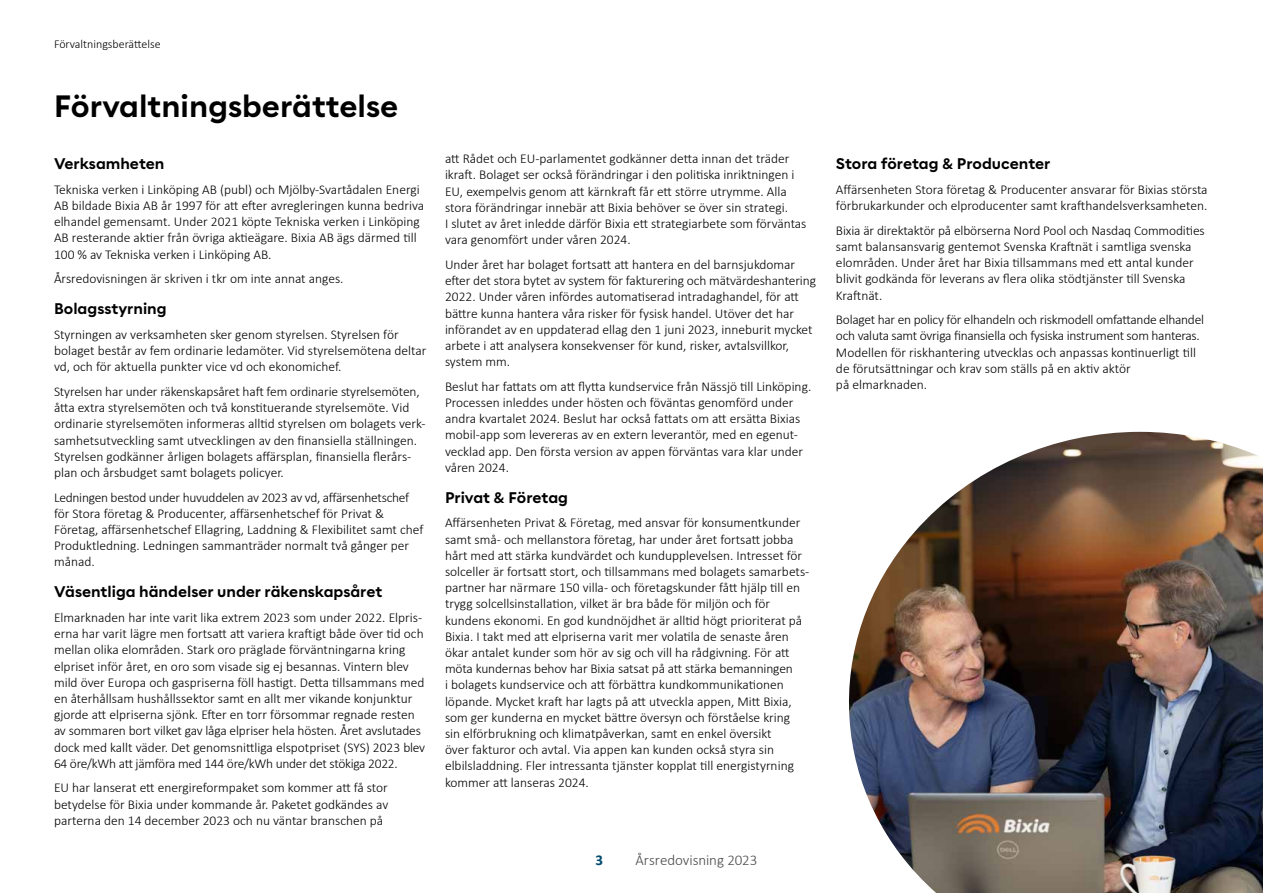
<style>
.page{position:relative;width:1263px;height:893px;background:#fff}
.page>*{position:absolute;margin:0;border:0;box-sizing:border-box;transform-origin:0 0}
.t1{font:700 30px "Corsa Grotesk";color:#000}
.t2{font:700 15px "Corsa Grotesk";color:#000}
.t3{font:300 15px "Calibri";letter-spacing:-.005em;color:#4a4a49}
.t4{font:700 15px "Calibri";color:#004b6f}
.t5{font:300 13.5px/16.2px "Calibri";color:#000}
.t6{font:300 13.5px/16.2px "Calibri";letter-spacing:-.02em;color:#000}
.t7{font:300 12px "Calibri";color:#000}
</style>
<div class="page">
<img style="left:849px;top:432px;width:414px;height:461px">
<p class="t7" style="left:54px;top:36px;width:108px">Förvaltningsberättelse</p>
<h1 class="t1" style="left:54px;top:86px;width:346px">Förvaltningsberättelse</h1>
<p class="t2" style="left:54px;top:153px;width:112px">Verksamheten</p>
<p class="t5" style="left:54px;top:181px;width:372px">Tekniska verken i Linköping AB (publ) och Mjölby-Svartådalen Energi AB bildade Bixia AB år 1997 för att efter avregleringen kunna bedriva elhandel gemensamt. Under 2021 köpte Tekniska verken i Linköping AB resterande aktier från övriga aktieägare. Bixia AB ägs därmed till 100 % av Tekniska verken i Linköping AB.</p>
<p class="t5" style="left:54px;top:271px;width:291px">Årsredovisningen är skriven i tkr om inte annat anges.</p>
<p class="t2" style="left:54px;top:298px;width:114px">Bolagsstyrning</p>
<p class="t5" style="left:54px;top:326px;width:374px">Styrningen av verksamheten sker genom styrelsen. Styrelsen för bolaget består av fem ordinarie ledamöter. Vid styrelsemötena deltar vd, och för aktuella punkter vice vd och ekonomichef.</p>
<p class="t5" style="left:54px;top:383px;width:373px">Styrelsen har under räkenskapsåret haft fem ordinarie styrelsemöten, åtta extra styrelsemöten och två konstituerande styrelsemöte. Vid ordinarie styrelsemöten informeras alltid styrelsen om bolagets verk&shy;samhetsutveckling samt utvecklingen av den finansiella ställningen.<br>Styrelsen godkänner årligen bolagets affärsplan, finansiella flerårs&shy;plan och årsbudget samt bolagets policyer.</p>
<p class="t5" style="left:54px;top:489px;width:371px">Ledningen bestod under huvuddelen av 2023 av vd, affärsenhetschef för Stora företag &amp; Producenter, affärsenhetschef för Privat &amp; Företag, affärsenhetschef Ellagring, Laddning &amp; Flexibilitet samt chef Produktledning. Ledningen sammanträder normalt två gå nger per månad.</p>
<p class="t2" style="left:54px;top:581px;width:330px">Väsentliga händelser under räkenskapsåret</p>
<p class="t5" style="left:54px;top:609px;width:373px">Elmarknaden har inte varit lika extrem 2023 som under 2022. Elpris&shy;erna har varit lägre men fortsatt att variera kraftigt både över tid och mellan olika elområden. Stark oro präglade förväntningarna kring elpriset inför året, en oro som visade sig ej besannas. Vintern blev mild över Europa och gaspriserna föll hastigt. Detta tillsammans med en återhållsam hushållssektor samt en allt mer vikande konjunktur gjorde att elpriserna sjönk. Efter en torr försommar regnade resten av sommaren bort vilket gav låga elpriser hela hösten. Året avslutades dock med kallt väder. Det genomsnittliga elspotpriset (SYS) 2023 blev 64 öre/kWh att jämföra med 144 öre/kWh under det stökiga 2022.</p>
<p class="t5" style="left:54px;top:780px;width:336px;text-align:justify">EU har lanserat ett energireformpaket som kommer att få stor betydelse för Bixia under kommande år. Paketet godkändes av parterna den 14 december 2023 och nu väntar branschen på</p>
<p class="t5" style="left:445px;top:150px;width:363px">att Rådet och EU-parlamentet godkänner detta innan det träder ikraft. Bolaget ser också förändringar i den politiska inriktningen i EU, exempelvis genom att kärnkraft får ett större utrymme. Alla stora förändringar innebär att Bixia behöver se över sin strategi.<br>I slutet av året inledde därför Bixia ett strategiarbete som förväntas vara genomfört under våren 2024.</p>
<p class="t5" style="left:445px;top:256px;width:372px">Under året har bolaget fortsatt att hantera en del barnsjukdomar efter det stora bytet av system för fakturering och mätvärdeshantering 2022. Under våren infördes automatiserad intradaghandel, för att bättre kunna hantera våra risker för fysisk handel. Utöver det har införandet av en uppdaterad ellag den 1 juni 2023, inneburit mycket arbete i att analysera konsekvenser för kund, risker, avtalsvillkor, system mm.</p>
<p class="t5" style="left:445px;top:378px;width:368px">Beslut har fattats om att flytta kundservice från Nässjö till Linköping.<br>Processen inleddes under hösten och föväntas genomförd under andra kvartalet 2024. Beslut har också fattats om att ersätta Bixias mobil-app som levereras av en extern leverantör, med en egenut&shy;vecklad app. Den första version av appen förväntas vara klar under våren 2024.</p>
<p class="t2" style="left:445px;top:487px;width:125px">Privat &amp; Företag</p>
<p class="t5" style="left:445px;top:515px;width:366px">Affärsenheten Privat &amp; Företag, med ansvar för konsumentkunder samt små- och mellanstora företag, har under året fortsatt jobba hårt med att stärka kundvärdet och kundupplevelsen. Intresset för solceller är fortsatt stort, och tillsammans med bolagets samarbets&shy;partner har närmare 150 villa- och företagskunder fått hjälp till en trygg solcellsinstallation, vilket är bra både för miljön och för kundens ekonomi. En god kundnöjdhet är alltid högt prioriterat på Bixia. I takt med att elpriserna varit mer volatila de senaste åren ökar antalet kunder som hör av sig och vill ha rådgivning. För att möta kundernas behov har Bixia satsat på att stärka bemanningen<br>i bolagets kundservice och att förbättra kundkommunikationen löpande. Mycket kraft har lagts på att utveckla appen, Mitt Bixia, som ger kunderna en mycket bättre översyn och förståelse kring<br>sin elförbrukning och klimatpåverkan, samt en enkel översikt<br>över fakturor och avtal. Via appen kan kunden också styra sin elbilsladdning. Fler intressanta tjänster kopplat till energistyrning kommer att lanseras 2024.</p>
<p class="t4" style="left:595px;top:849px;width:9px">3</p>
<p class="t3" style="left:635px;top:851px;width:123px">Årsredovisning 2023</p>
<p class="t2" style="left:836px;top:153px;width:216px">Stora företag &amp; Producenter</p>
<p class="t5" style="left:836px;top:181px;width:373px">Affärsenheten Stora företag &amp; Producenter ansvarar för Bixias största förbrukarkunder och elproducenter samt krafthandelsverksamheten.</p>
<p class="t5" style="left:836px;top:222px;width:370px">Bixia är direktaktör på elbörserna Nord Pool och Nasdaq Commodities samt balansansvarig gentemot Svenska Kraftnät i samtliga svenska elområden. Under året har Bixia tillsammans med ett antal kunder blivit godkända för leverans av flera olika stödtjänster till Svenska Kraftnät.</p>
<p class="t6" style="left:836px;top:312px;width:370px">Bolaget har en policy för elhandeln och riskmodell omfattande elhandel och valuta samt övriga finansiella och fysiska instrument som hanteras.<br>Modellen för riskhantering utvecklas och anpassas kontinuerligt till de förutsättningar och krav som ställs på en aktiv aktör<br>på elmarknaden.</p>
</div>
